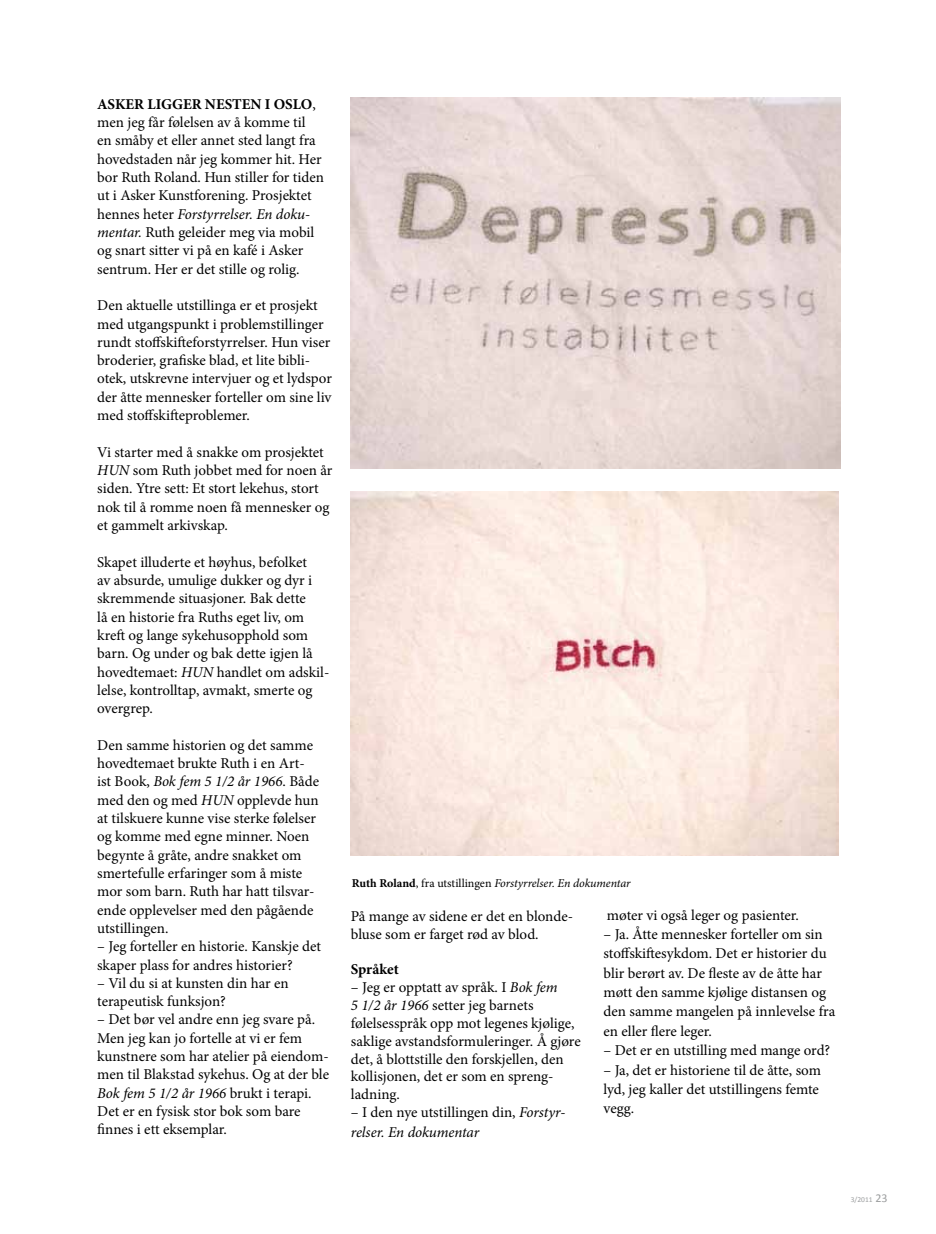
<style>
.page{position:relative;width:936px;height:1234px;background:#fff}
.page>*{position:absolute;margin:0;border:0;box-sizing:border-box;transform-origin:0 0}
.t1{font:15px/18.3px "Minion Pro";color:#000}
.t2{font:italic 15px/19.4px "Minion Pro";letter-spacing:-.01em;color:#000}
.t3{font:700 15px "Minion Pro";color:#000}
.t4{font:italic 12px "Minion Pro";letter-spacing:-.01em;color:#000}
.t5{font:7.5px "Calibri";color:#9c9e9f}
.s1{font-weight:700}
.s2{font-style:italic}
.s3{font-weight:700;font-style:normal}
.s4{font-style:normal}
.s5{font-size:12px}
</style>
<div class="page">
<img style="left:351px;top:491px;width:487px;height:364px">
<img style="left:350px;top:97px;width:490px;height:371px">
<p class="t1" style="left:97px;top:95px;width:228px"><span class="s1">ASKER LIGGER NESTEN I OSLO</span>, men jeg får følelsen av å komme til en småby et eller annet sted langt fra hovedstaden når jeg kommer hit. Her bor Ruth Roland. Hun stiller for tiden ut i Asker Kunstforening. Prosjektet hennes heter <span class="s2">Forstyrrelser. En doku&shy;mentar.</span> Ruth geleider meg via mobil og snart sitter vi på en kafé i Asker sentrum. Her er det stille og rolig.</p>
<p class="t1" style="left:97px;top:296px;width:236px">Den aktuelle utstillinga er et prosjekt med utgangspunkt i problemstillinger rundt stoffskifteforstyrrelser. Hun viser broderier, grafiske blad, et lite bibli&shy;otek, utskrevne intervjuer og et lydspor der åtte mennesker forteller om sine liv med stoffskifteproblemer.</p>
<p class="t1" style="left:97px;top:443px;width:237px">Vi starter med å snakke om prosjektet <span class="s2">HUN</span> som Ruth jobbet med for noen år siden. Ytre sett: Et stort lekehus, stort nok til å romme noen få mennesker og et gammelt arkivskap.</p>
<p class="t1" style="left:97px;top:552px;width:234px">Skapet illuderte et høyhus, befolket<br>av absurde, umulige dukker og dyr i skremmende situasjoner. Bak dette<br>lå en historie fra Ruths eget liv, om kreft og lange sykehusopphold som barn. Og under og bak dette igjen lå hovedtemaet: <span class="s2">HUN</span> handlet om adskil&shy;lelse, kontrolltap, avmakt, smerte og overgrep.</p>
<p class="t1" style="left:97px;top:735px;width:223px">Den samme historien og det samme hovedtemaet brukte Ruth i en Art&shy;ist Book, <span class="s2">Bok fem 5 1/2 år 1966</span>. Både med den og med <span class="s2">HUN</span> opplevde hun at tilskuere kunne vise sterke følelser og komme med egne minner. Noen begynte å gråte, andre snakket om smertefulle erfaringer som å miste mor som barn. Ruth har hatt tilsvar&shy;ende opplevelser med den pågående utstillingen.</p>
<p class="t1" style="left:97px;top:937px;width:225px">– Jeg forteller en historie. Kanskje det skaper plass for andres historier?</p>
<p class="t1" style="left:97px;top:973px;width:193px">– Vil du si at kunsten din har en terapeutisk funksjon?</p>
<p class="t1" style="left:97px;top:1010px;width:233px">– Det bør vel andre enn jeg svare på.<br>Men jeg kan jo fortelle at vi er fem kunstnere som har atelier på eiendom&shy;men til Blakstad sykehus. Og at der ble <span class="s2">Bok fem 5 1/2 år 1966</span> brukt i terapi.<br>Det er en fysisk stor bok som bare finnes i ett eksemplar.</p>
<p class="t4" style="left:352px;top:875px;width:280px"><span class="s3">Ruth Roland</span><span class="s4">, fra utstillingen</span> Forstyrrelser. En dokumentar</p>
<p class="t1" style="left:351px;top:906px;width:224px;line-height:17.9px">På mange av sidene er det en blonde&shy;bluse som er farget rød av blod.</p>
<p class="t3" style="left:351px;top:958px;width:50px">Språket</p>
<p class="t1" style="left:351px;top:978px;width:231px;line-height:17.9px">– Jeg er opptatt av språk. I <span class="s2">Bok fem<br>5 1/2 år 1966</span> setter jeg barnets følelsesspråk opp mot legenes kjølige, saklige avstandsformuleringer. Å gjøre det, å blottstille den forskjellen, den kollisjonen, det er som en spreng&shy;ladning.</p>
<p class="t2" style="left:351px;top:1102px;width:216px"><span class="s4">– I den nye utstillingen din,</span> Forstyr&shy;relser. En dokumentar</p>
<p class="t1" style="left:607px;top:905px;width:193px">møter vi også leger og pasienter.</p>
<p class="t1" style="left:603px;top:924px;width:233px;line-height:19.4px">– Ja. Åtte mennesker forteller om sin stoffskiftesykdom. Det er historier du blir berørt av. De fleste av de åtte har møtt den samme kjølige distansen og den samme mangelen på innlevelse fra en eller flere leger.</p>
<p class="t1" style="left:603px;top:1040px;width:228px">– Det er en utstilling med mange ord?</p>
<p class="t1" style="left:603px;top:1059px;width:219px;line-height:19.4px">– Ja, det er historiene til de åtte, som lyd, jeg kaller det utstillingens femte vegg.</p>
<p class="t5" style="left:850px;top:1193px;width:38px">3/2011 <span class="s5">23</span></p>
</div>
